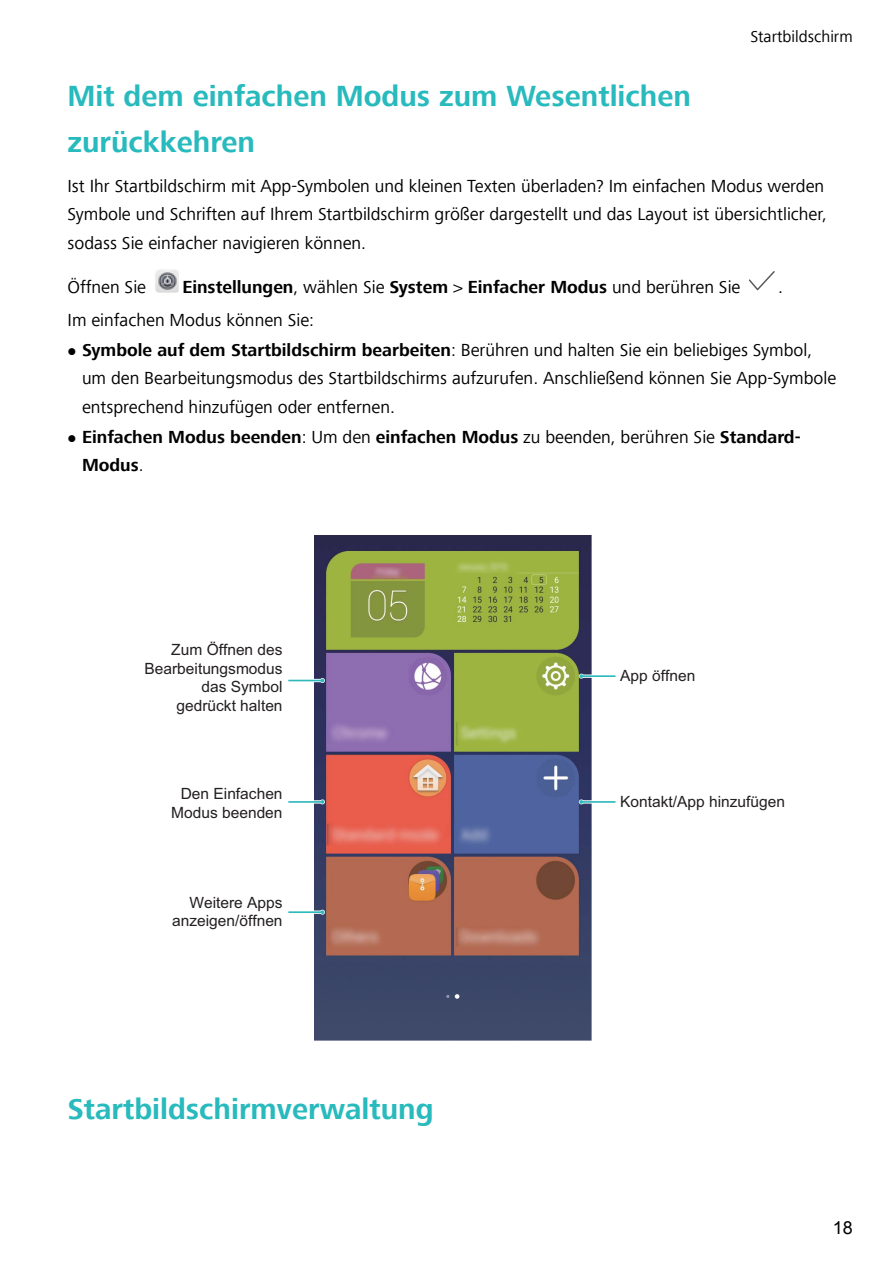
<style>
.page{position:relative;width:893px;height:1263px;background:#fff}
.page>*{position:absolute;margin:0;border:0;box-sizing:border-box;transform-origin:0 0}
.t1{font:700 30px/46.5px "Frutiger Next Com";color:#28babd}
.t2{font:18px/28.5px "Frutiger Next Com";color:#000}
.t3{font:700 18px/28.5px "Frutiger Next Com";color:#000}
.t4{font:18px "Arial";color:#000}
.t5{font:16.5px "Frutiger Next Com";color:#000}
.t6{font:15.45px/18.6px "Arial";color:#231f20;text-align:right}
.s1{font-weight:400}
.s2{font-weight:700}
</style>
<div class="page">
<img style="left:157px;top:292px;width:21px;height:1px">
<img style="left:155px;top:269px;width:24px;height:23px">
<svg style="left:748px;top:271px;width:27px;height:20px"></svg>
<svg style="left:314px;top:535px;width:278px;height:506px;background:#806f63"></svg>
<svg style="left:580px;top:674px;width:36px;height:4px"></svg>
<hr style="left:580px;top:675px;width:36px;height:2px;background:#2eb9bb">
<svg style="left:579px;top:674px;width:5px;height:5px"></svg>
<hr style="left:580px;top:800px;width:36px;height:3px;background:#fff;border-radius:2px">
<hr style="left:580px;top:801px;width:36px;height:2px;background:#2eb9bb">
<svg style="left:579px;top:799px;width:5px;height:5px"></svg>
<hr style="left:287px;top:800px;width:37px;height:3px;background:#fff;border-radius:2px">
<hr style="left:288px;top:801px;width:35px;height:2px;background:#2eb9bb">
<svg style="left:320px;top:799px;width:5px;height:5px"></svg>
<svg style="left:287px;top:910px;width:37px;height:4px"></svg>
<hr style="left:288px;top:911px;width:35px;height:2px;background:#2eb9bb">
<svg style="left:320px;top:910px;width:5px;height:5px"></svg>
<hr style="left:287px;top:679px;width:37px;height:3px;background:#fff;border-radius:2px">
<hr style="left:288px;top:680px;width:35px;height:1px;background:#2eb9bb">
<svg style="left:320px;top:678px;width:5px;height:5px"></svg>
<p class="t5" style="left:750px;top:27px;width:104px">Startbildschirm</p>
<h1 class="t1" style="left:68px;top:73px;width:625px">Mit dem einfachen Modus zum Wesentlichen zurückkehren</h1>
<p class="t2" style="left:68px;top:171px;width:761px">Ist Ihr Startbildschirm mit App-Symbolen und kleinen Texten überladen? Im einfachen Modus werden<br>Symbole und Schriften auf Ihrem Startbildschirm größer dargestellt und das Layout ist übersichtlicher, sodass Sie einfacher navigieren können.</p>
<p class="t2" style="left:68px;top:272px;width:80px">Öffnen Sie</p>
<p class="t3" style="left:182px;top:273px;width:560px">Einstellungen<span class="s1">, wählen Sie</span> System <span class="s1">&gt;</span> Einfacher Modus <span class="s1">und berühren Sie</span></p>
<p class="t2" style="left:778px;top:272px;width:6px">.</p>
<p class="t2" style="left:68px;top:305px;width:248px">Im einfachen Modus können Sie:</p>
<p class="t2" style="left:82px;top:335px;width:756px;text-indent:-15px">● <span class="s2">Symbole auf dem Startbildschirm bearbeiten</span>: Berühren und halten Sie ein beliebiges Symbol, um den Bearbeitungsmodus des Startbildschirms aufzurufen. Anschließend können Sie App-Symbole entsprechend hinzufügen oder entfernen.</p>
<p class="t3" style="left:82px;top:423px;width:720px;text-indent:-15px">● Einfachen Modus beenden<span class="s1">: Um den</span> einfachen Modus <span class="s1">zu beenden, berühren Sie</span> Standard-<br>Modus<span class="s1">.</span></p>
<p class="t6" style="left:145px;top:642px;width:140px">Zum Öffnen des<br>Bearbeitungsmodus das Symbol gedrückt halten</p>
<p class="t6" style="left:171px;top:786px;width:113px">Den Einfachen<br>Modus beenden</p>
<p class="t6" style="left:172px;top:894px;width:112px">Weitere Apps anzeigen/öffnen</p>
<h1 class="t1" style="left:68px;top:1087px;width:368px">Startbildschirmverwaltung</h1>
<p class="t6" style="left:620px;top:667px;width:77px">App öffnen</p>
<p class="t6" style="left:620px;top:793px;width:166px">Kontakt/App hinzufügen</p>
<p class="t4" style="left:833px;top:1218px;width:22px">18</p>
</div>
